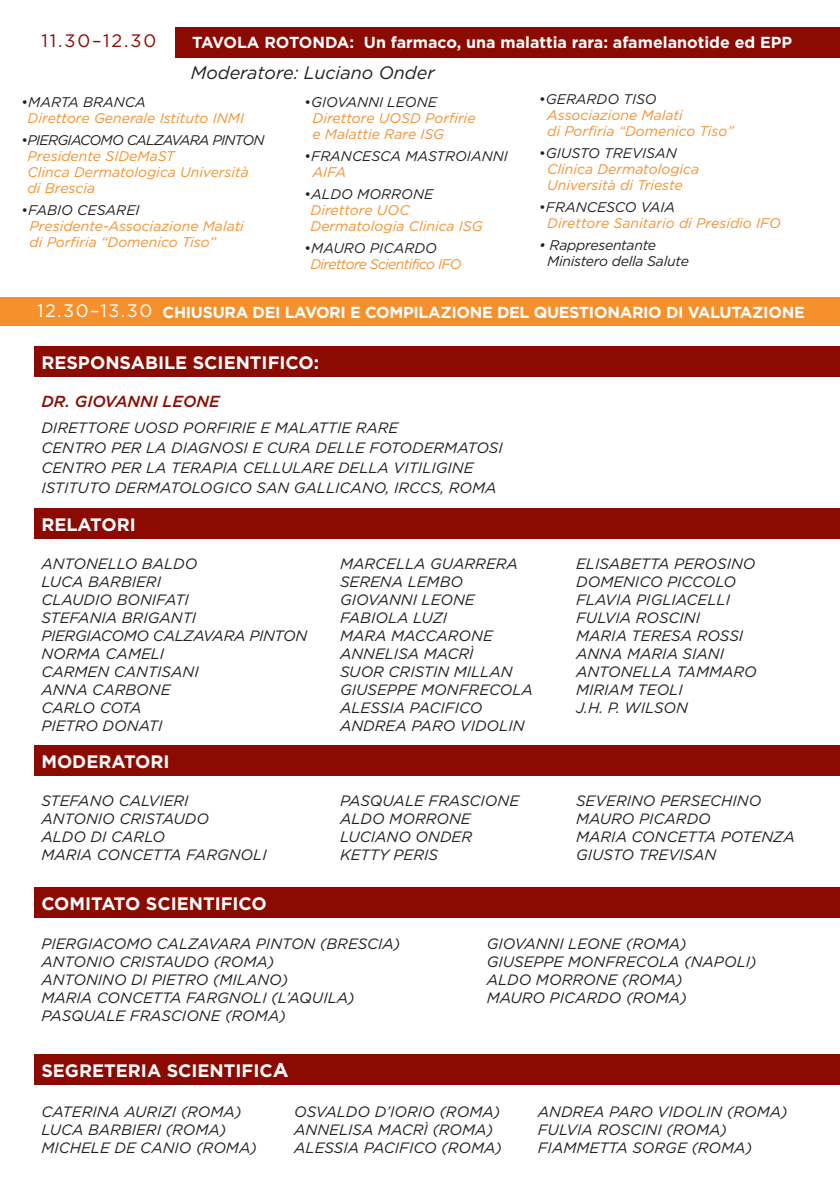
<style>
.page{position:relative;width:840px;height:1191px;background:#fff}
.page>*{position:absolute;margin:0;border:0;box-sizing:border-box;transform-origin:0 0}
.t1{font:700 18px "Gotham";color:#fff}
.t2{font:italic 18px "Gotham";color:#231f20}
.t3{font:18px "Gotham";letter-spacing:.105em;color:#8b0a02}
.t4{font:18px "Gotham";letter-spacing:.08em;color:#fff}
.t5{font:700 16px "Gotham";letter-spacing:-.02em;color:#fff}
.t6{font:700 16px "Gotham";color:#fff}
.t7{font:italic 500 16px "Gotham";color:#8b0a02}
.t8{font:italic 15px/18px "Gotham";color:#231f20}
.t9{font:italic 14px/16px "Gotham";color:#f6902d}
.t10{font:italic 14px/16px "Gotham";letter-spacing:-.05em;color:#f6902d}
.t11{font:italic 14px/16px "Gotham";letter-spacing:-.02em;color:#231f20}
.t12{font:italic 14px/16px "Gotham";color:#231f20}
.s1{font-style:normal;color:#231f20}
.s2{color:#231f20}
.s3{font-style:normal}
.s4{color:#f6902d}
.s5{font-size:20px}
</style>
<div class="page">
<div style="left:34px;top:347px;width:805px;height:30px;background:#8b0a02"></div>
<div style="left:34px;top:508px;width:805px;height:30px;background:#8b0a02"></div>
<div style="left:34px;top:745px;width:805px;height:30px;background:#8b0a02"></div>
<div style="left:34px;top:887px;width:805px;height:30px;background:#8b0a02"></div>
<div style="left:34px;top:1054px;width:805px;height:30px;background:#8b0a02"></div>
<div style="left:176px;top:27px;width:663px;height:30px;background:#8b0a02"></div>
<div style="left:0;top:297px;width:839px;height:28px;background:#f6902d"></div>
<p class="t3" style="left:41px;top:29px;width:116px">11.30–12.30</p>
<p class="t6" style="left:192px;top:32px;width:601px">TAVOLA ROTONDA: Un farmaco, una malattia rara: afamelanotide ed EPP</p>
<p class="t2" style="left:190px;top:61px;width:245px">Moderatore: Luciano Onder</p>
<p class="t9" style="left:28px;top:94px;width:218px;text-indent:-6px"><span class="s1">•</span><span class="s2">MARTA BRANCA<br></span>Direttore Generale Istituto INMI</p>
<p class="t9" style="left:28px;top:132px;width:238px;text-indent:-6px"><span class="s1">•</span><span class="s2">PIERGIACOMO CALZAVARA PINTON<br></span>Presidente SIDeMaST<br>Clinca Dermatologica Università di Brescia</p>
<p class="t9" style="left:30px;top:202px;width:216px;text-indent:-8px"><span class="s1">•</span><span class="s2">FABIO CESAREI<br></span>Presidente-Associazione Malati di Porfiria “Domenico Tiso”</p>
<p class="t9" style="left:312px;top:94px;width:164px;text-indent:-8px"><span class="s1">•</span><span class="s2">GIOVANNI LEONE<br></span>Direttore UOSD Porfirie e Malattie Rare ISG</p>
<p class="t12" style="left:312px;top:148px;width:197px;text-indent:-8px"><span class="s3">•</span>FRANCESCA MASTROIANNI<br><span class="s4">AIFA</span></p>
<p class="t9" style="left:310px;top:186px;width:173px;text-indent:-6px"><span class="s1">•</span><span class="s2">ALDO MORRONE<br></span>Direttore UOC<br>Dermatologia Clinica ISG</p>
<p class="t10" style="left:310px;top:240px;width:152px;text-indent:-6px"><span class="s1">•</span><span class="s2">MAURO PICARDO<br></span>Direttore Scientifico IFO</p>
<p class="t9" style="left:547px;top:91px;width:188px;text-indent:-8px"><span class="s1">•</span><span class="s2">GERARDO TISO<br></span>Associazione Malati<br>di Porfiria “Domenico Tiso”</p>
<p class="t9" style="left:547px;top:145px;width:153px;text-indent:-8px"><span class="s1">•</span><span class="s2">GIUSTO TREVISAN<br></span>Clinica Dermatologica<br>Università di Trieste</p>
<p class="t9" style="left:547px;top:199px;width:235px;text-indent:-8px"><span class="s1">•</span><span class="s2">FRANCESCO VAIA<br></span>Direttore Sanitario di Presidio IFO</p>
<p class="t11" style="left:547px;top:237px;width:143px;text-indent:-8px">• Rappresentante<br>Ministero della Salute</p>
<p class="t4" style="left:37px;top:299px;width:117px">12.30–13.30</p>
<p class="t5" style="left:162px;top:301px;width:643px">CHIUSURA DEI LAVORI E COMPILAZIONE DEL QUESTIONARIO DI VALUTAZIONE</p>
<p class="t1" style="left:41px;top:351px;width:279px">RESPONSABILE SCIENTIFICO:</p>
<p class="t7" style="left:41px;top:391px;width:180px">DR. GIOVANNI LEONE</p>
<p class="t8" style="left:41px;top:417px;width:463px;line-height:20px">DIRETTORE UOSD PORFIRIE E MALATTIE RARE<br>CENTRO PER LA DIAGNOSI E CURA DELLE FOTODERMATOSI CENTRO PER LA TERAPIA CELLULARE DELLA VITILIGINE ISTITUTO DERMATOLOGICO SAN GALLICANO, IRCCS, ROMA</p>
<p class="t1" style="left:41px;top:512px;width:96px">RELATORI</p>
<p class="t8" style="left:41px;top:554px;width:267px">ANTONELLO BALDO<br>LUCA BARBIERI<br>CLAUDIO BONIFATI<br>STEFANIA BRIGANTI<br>PIERGIACOMO CALZAVARA PINTON<br>NORMA CAMELI<br>CARMEN CANTISANI<br>ANNA CARBONE<br>CARLO COTA<br>PIETRO DONATI</p>
<p class="t1" style="left:41px;top:750px;width:130px">MODERATORI</p>
<p class="t8" style="left:41px;top:791px;width:227px">STEFANO CALVIERI<br>ANTONIO CRISTAUDO<br>ALDO DI CARLO<br>MARIA CONCETTA FARGNOLI</p>
<p class="t1" style="left:41px;top:891px;width:227px">COMITATO SCIENTIFICO</p>
<p class="t8" style="left:340px;top:554px;width:194px">MARCELLA GUARRERA<br>SERENA LEMBO<br>GIOVANNI LEONE<br>FABIOLA LUZI<br>MARA MACCARONE<br>ANNELISA MACRÌ<br>SUOR CRISTIN MILLAN<br>GIUSEPPE MONFRECOLA<br>ALESSIA PACIFICO<br>ANDREA PARO VIDOLIN</p>
<p class="t8" style="left:575px;top:554px;width:182px">ELISABETTA PEROSINO<br>DOMENICO PICCOLO<br>FLAVIA PIGLIACELLI<br>FULVIA ROSCINI<br>MARIA TERESA ROSSI<br>ANNA MARIA SIANI<br>ANTONELLA TAMMARO<br>MIRIAM TEOLI<br>J.H. P. WILSON</p>
<p class="t8" style="left:340px;top:791px;width:181px">PASQUALE FRASCIONE<br>ALDO MORRONE<br>LUCIANO ONDER<br>KETTY PERIS</p>
<p class="t8" style="left:575px;top:791px;width:220px">SEVERINO PERSECHINO<br>MAURO PICARDO<br>MARIA CONCETTA POTENZA<br>GIUSTO TREVISAN</p>
<p class="t8" style="left:41px;top:934px;width:360px">PIERGIACOMO CALZAVARA PINTON (BRESCIA)<br>ANTONIO CRISTAUDO (ROMA)<br>ANTONINO DI PIETRO (MILANO)<br>MARIA CONCETTA FARGNOLI (L’AQUILA)<br>PASQUALE FRASCIONE (ROMA)</p>
<p class="t1" style="left:41px;top:1058px;width:248px">SEGRETERIA SCIENTIFIC<span class="s5">A</span></p>
<p class="t8" style="left:486px;top:934px;width:271px">GIOVANNI LEONE (ROMA)<br>GIUSEPPE MONFRECOLA (NAPOLI)<br>ALDO MORRONE (ROMA)<br>MAURO PICARDO (ROMA)</p>
<p class="t8" style="left:41px;top:1101px;width:217px">CATERINA AURIZI (ROMA)<br>LUCA BARBIERI (ROMA)<br>MICHELE DE CANIO (ROMA)</p>
<p class="t8" style="left:294px;top:1101px;width:209px">OSVALDO D’IORIO (ROMA)<br>ANNELISA MACRÌ (ROMA)<br>ALESSIA PACIFICO (ROMA)</p>
<p class="t8" style="left:537px;top:1101px;width:251px">ANDREA PARO VIDOLIN (ROMA)<br>FULVIA ROSCINI (ROMA)<br>FIAMMETTA SORGE (ROMA)</p>
</div>
